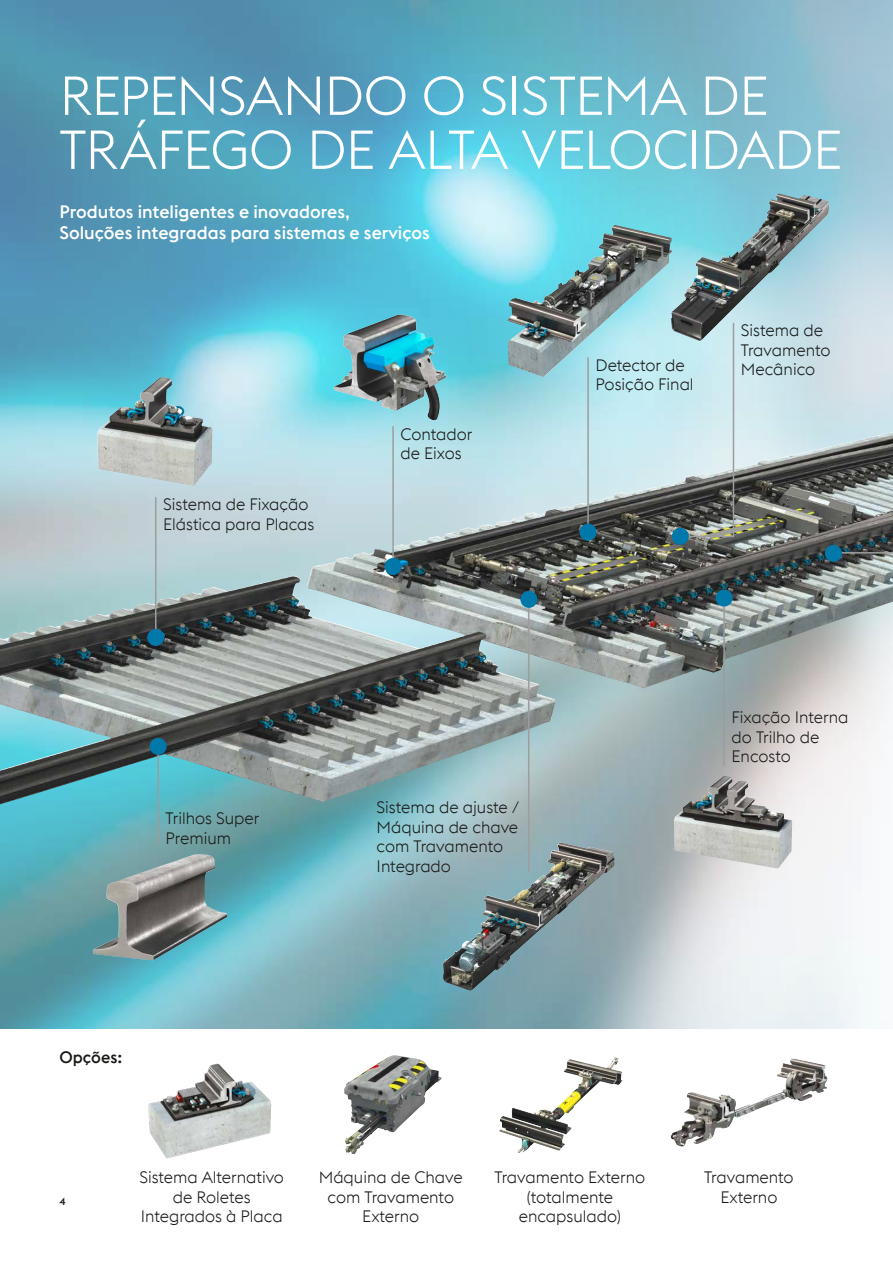
<style>
.page{position:relative;width:893px;height:1263px;background:#fff}
.page>*{position:absolute;margin:0;border:0;box-sizing:border-box;transform-origin:0 0}
.t1{font:300 54px/54px "voestalpine";letter-spacing:-.015em;color:#fff}
.t2{font:500 18px/21px "voestalpine";color:#fff}
.t3{font:300 16.5px/19.5px "voestalpine";color:#1a1a18}
.t4{font:500 16.5px "voestalpine";color:#1a1a18}
.t5{font:500 10.5px "voestalpine";color:#1a1a18}
</style>
<div class="page">
<img style="left:0;top:0;width:893px;height:1029px">
<img style="left:104px;top:378px;width:56px;height:47px">
<img style="left:485px;top:842px;width:75px;height:59px">
<img style="left:730px;top:193px;width:49px;height:64px">
<img style="left:674px;top:777px;width:118px;height:91px">
<img style="left:544px;top:225px;width:71px;height:75px">
<img style="left:307px;top:437px;width:564px;height:150px">
<svg style="left:833px;top:550px;width:60px;height:215px"></svg>
<div style="left:825px;top:545px;width:17px;height:17px;background:#0078aa;border-radius:50%"></div>
<hr style="left:155px;top:497px;width:1px;height:137px;background:#9c9d9d">
<div style="left:147px;top:629px;width:17px;height:17px;background:#0078aa;border-radius:50%"></div>
<img style="left:334px;top:316px;width:106px;height:104px">
<hr style="left:157px;top:749px;width:2px;height:95px;background:#9c9d9d">
<div style="left:150px;top:738px;width:17px;height:17px;background:#0078aa;border-radius:50%"></div>
<svg style="left:685px;top:321px;width:50px;height:218px;background:#aabbbd"></svg>
<hr style="left:587px;top:357px;width:2px;height:170px;background:#9c9d9d">
<div style="left:580px;top:524px;width:17px;height:17px;background:#0078aa;border-radius:50%"></div>
<hr style="left:392px;top:426px;width:2px;height:137px;background:#9c9d9d">
<div style="left:385px;top:558px;width:17px;height:17px;background:#0078aa;border-radius:50%"></div>
<hr style="left:723px;top:601px;width:2px;height:164px;background:#9c9d9d">
<div style="left:716px;top:589px;width:17px;height:17px;background:#0078aa;border-radius:50%"></div>
<hr style="left:528px;top:600px;width:1px;height:271px;background:#9c9d9d">
<div style="left:520px;top:591px;width:17px;height:17px;background:#0078aa;border-radius:50%"></div>
<div style="left:672px;top:528px;width:17px;height:17px;background:#0078aa;border-radius:50%"></div>
<img style="left:94px;top:854px;width:106px;height:95px">
<img style="left:550px;top:1057px;width:65px;height:55px">
<img style="left:348px;top:1056px;width:43px;height:27px">
<img style="left:687px;top:1059px;width:104px;height:51px">
<img style="left:148px;top:1063px;width:124px;height:95px">
<h1 class="t1" style="left:60px;top:69px;width:784px">REPENSANDO O SISTEMA DE<br>TRÁFEGO DE ALTA VELOCIDADE</h1>
<p class="t2" style="left:60px;top:201px;width:372px">Produtos inteligentes e inovadores,<br>Soluções integradas para sistemas e serviços</p>
<p class="t3" style="left:163px;top:495px;width:153px">Sistema de Fixação<br>Elástica para Placas</p>
<p class="t3" style="left:401px;top:424px;width:73px">Contador de Eixos</p>
<p class="t3" style="left:596px;top:355px;width:100px">Detector de<br>Posição Final</p>
<p class="t3" style="left:741px;top:321px;width:91px">Sistema de<br>Travamento<br>Mecânico</p>
<p class="t3" style="left:166px;top:809px;width:95px">Trilhos Super<br>Premium</p>
<p class="t3" style="left:377px;top:797px;width:144px">Sistema de ajuste /<br>Máquina de chave com Travamento<br>Integrado</p>
<p class="t3" style="left:732px;top:707px;width:118px">Fixação Interna do Trilho de<br>Encosto</p>
<p class="t4" style="left:60px;top:1047px;width:64px">Opções:</p>
<p class="t5" style="left:60px;top:1194px;width:8px">4</p>
<p class="t3" style="left:139px;top:1168px;width:146px;text-align:center">Sistema Alternativo de Roletes<br>Integrados à Placa</p>
<p class="t3" style="left:319px;top:1168px;width:146px;text-align:center">Máquina de Chave com Travamento<br>Externo</p>
<p class="t3" style="left:704px;top:1168px;width:91px;text-align:center">Travamento<br>Externo</p>
<p class="t3" style="left:494px;top:1168px;width:152px;text-align:center">Travamento Externo (totalmente encapsulado)</p>
</div>
